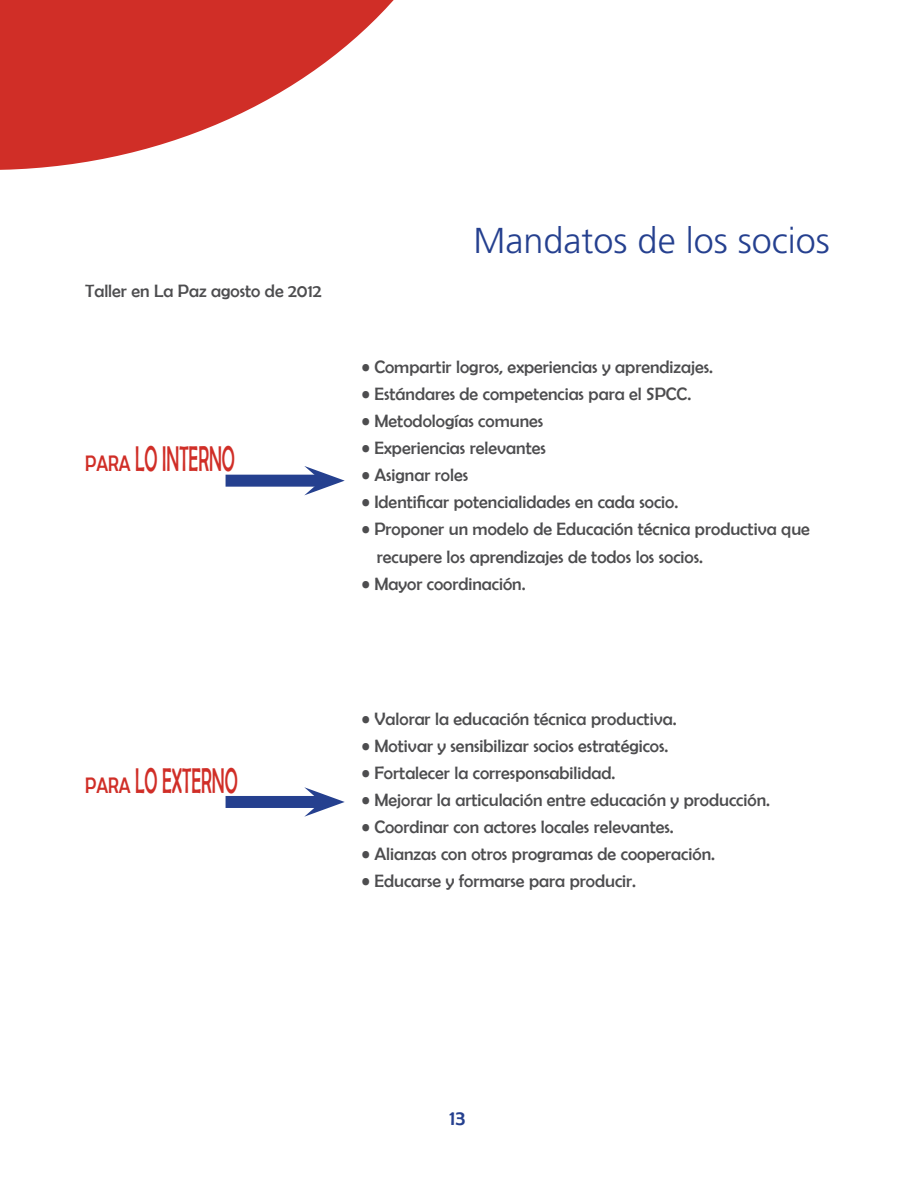
<style>
.page{position:relative;width:915px;height:1191px;background:#fff}
.page>*{position:absolute;margin:0;border:0;box-sizing:border-box;transform-origin:0 0}
.t1{font:36px "Berlin Sans FB";color:#d02e27;scale:.5 1}
.t2{font:300 36px "Frutiger LT Std";color:#25408f}
.t3{font:21px "Berlin Sans FB";color:#25408f}
.t4{font:18px/27px "Berlin Sans FB";color:#4d4d4f}
.s1{font-size:22.5px}
</style>
<div class="page">
<svg style="left:0;top:0;width:394px;height:170px;fill:#d02e27"></svg>
<div style="left:225px;top:474px;width:96px;height:12px;background:#25408f"></div>
<svg style="left:304px;top:466px;width:40px;height:29px"></svg>
<div style="left:225px;top:796px;width:96px;height:12px;background:#25408f"></div>
<svg style="left:304px;top:787px;width:40px;height:29px"></svg>
<p class="t4" style="left:85px;top:277px;width:238px">Taller en La Paz agosto de 2012</p>
<h1 class="t1" style="left:85px;top:439px;width:301px"><span class="s1">PARA</span> LO INTERNO</h1>
<h1 class="t2" style="left:473px;top:220px;width:358px">Mandatos de los socios</h1>
<p class="t4" style="left:361px;top:354px;width:352px">• Compartir logros, experiencias y aprendizajes.</p>
<p class="t4" style="left:361px;top:381px;width:331px">• Estándares de competencias para el SPCC.</p>
<p class="t4" style="left:361px;top:408px;width:183px">• Metodologías comunes</p>
<p class="t4" style="left:361px;top:435px;width:186px">• Experiencias relevantes</p>
<p class="t4" style="left:361px;top:462px;width:108px">• Asignar roles</p>
<p class="t4" style="left:361px;top:489px;width:318px">• Identificar potencialidades en cada socio.</p>
<p class="t4" style="left:376px;top:516px;width:434px;text-indent:-15px">• Proponer un modelo de Educación técnica productiva que recupere los aprendizajes de todos los socios.</p>
<p class="t4" style="left:361px;top:570px;width:165px">• Mayor coordinación.</p>
<h1 class="t1" style="left:85px;top:760px;width:307px"><span class="s1">PARA</span> LO EXTERNO</h1>
<p class="t4" style="left:361px;top:705px;width:316px">• Valorar la educación técnica productiva.</p>
<p class="t4" style="left:361px;top:732px;width:308px">• Motivar y sensibilizar socios estratégicos.</p>
<p class="t4" style="left:361px;top:759px;width:255px">• Fortalecer la corresponsabilidad.</p>
<p class="t4" style="left:361px;top:786px;width:409px">• Mejorar la articulación entre educación y producción.</p>
<p class="t4" style="left:361px;top:813px;width:313px">• Coordinar con actores locales relevantes.</p>
<p class="t4" style="left:361px;top:840px;width:354px">• Alianzas con otros programas de cooperación.</p>
<p class="t4" style="left:361px;top:867px;width:276px">• Educarse y formarse para producir.</p>
<p class="t3" style="left:449px;top:1106px;width:17px">13</p>
</div>
